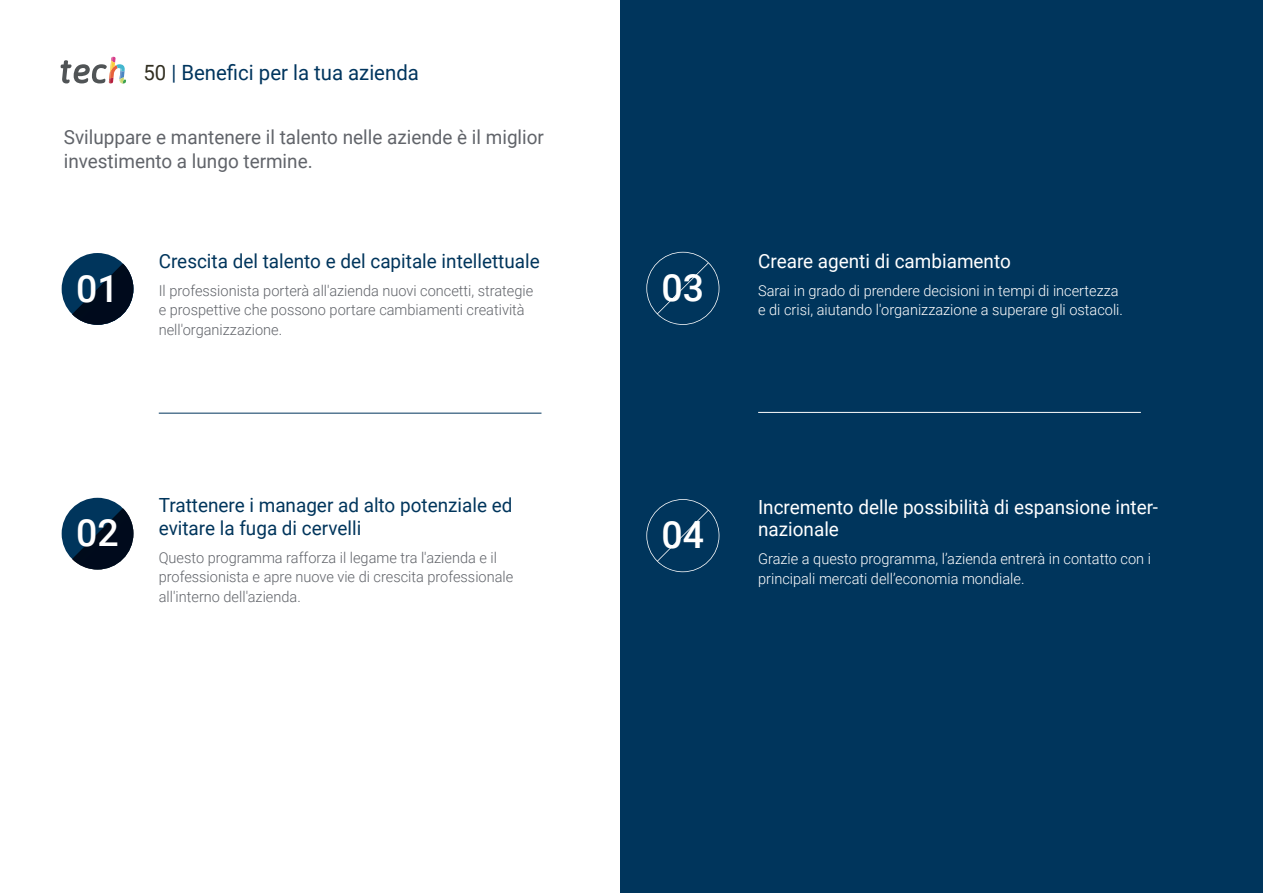
<style>
.page{position:relative;width:1263px;height:893px;background:#fff}
.page>*{position:absolute;margin:0;border:0;box-sizing:border-box;transform-origin:0 0}
.t1{font:500 37.5px "Roboto";color:#fff}
.t2{font:21px "Roboto";color:#00355e}
.t3{font:19.5px/22.5px "Roboto";color:#00355c}
.t4{font:19.5px/22.5px "Roboto";color:#fff}
.t5{font:19.5px/24px "Roboto";color:#61646a}
.t6{font:300 15px/19.5px "Roboto";color:#61646a}
.t7{font:300 15px/19.5px "Roboto";color:#fff}
.s1{color:#312e20}
</style>
<div class="page">
<div style="left:621px;top:0;width:642px;height:893px;background:#00355c"></div>
<hr style="left:159px;top:413px;width:382px;height:1px;background:#00355c">
<hr style="left:758px;top:412px;width:383px;height:1px;background:#fff">
<svg style="left:646px;top:499px;width:73px;height:73px"></svg>
<svg style="left:646px;top:252px;width:73px;height:73px"></svg>
<svg style="left:61px;top:57px;width:65px;height:27px"></svg>
<div style="left:62px;top:253px;width:71px;height:72px;background:#00355c;border-radius:50%"></div>
<div style="left:62px;top:498px;width:71px;height:72px;background:#00355c;border-radius:50%"></div>
<svg style="left:72px;top:264px;width:61px;height:61px"></svg>
<svg style="left:72px;top:508px;width:61px;height:62px"></svg>
<h2 class="t2" style="left:144px;top:57px;width:277px"><span class="s1">50</span> | Benefici per la tua azienda</h2>
<h3 class="t5" style="left:64px;top:125px;width:482px">Sviluppare e mantenere il talento nelle aziende è il miglior investimento a lungo termine.</h3>
<h1 class="t1" style="left:76px;top:262px;width:44px">01</h1>
<h3 class="t3" style="left:159px;top:249px;width:382px">Crescita del talento e del capitale intellettuale</h3>
<p class="t6" style="left:159px;top:280px;width:376px">Il professionista porterà all'azienda nuovi concetti, strategie e prospettive che possono portare cambiamenti creatività nell'organizzazione.</p>
<h1 class="t1" style="left:76px;top:507px;width:44px">02</h1>
<h3 class="t3" style="left:159px;top:493px;width:355px">Trattenere i manager ad alto potenziale ed evitare la fuga di cervelli</h3>
<p class="t6" style="left:159px;top:547px;width:356px">Questo programma rafforza il legame tra l'azienda e il professionista e apre nuove vie di crescita professionale all'interno dell'azienda.</p>
<h1 class="t1" style="left:662px;top:261px;width:44px">03</h1>
<h3 class="t4" style="left:758px;top:249px;width:254px">Creare agenti di cambiamento</h3>
<p class="t7" style="left:758px;top:280px;width:366px">Sarai in grado di prendere decisioni in tempi di incertezza e di crisi, aiutando l'organizzazione a superare gli ostacoli.</p>
<h1 class="t1" style="left:662px;top:509px;width:44px">04</h1>
<h3 class="t4" style="left:758px;top:495px;width:401px">Incremento delle possibilità di espansione inter&shy;nazionale</h3>
<p class="t7" style="left:758px;top:549px;width:394px">Grazie a questo programma, l’azienda entrerà in contatto con i principali mercati dell’economia mondiale.</p>
</div>
